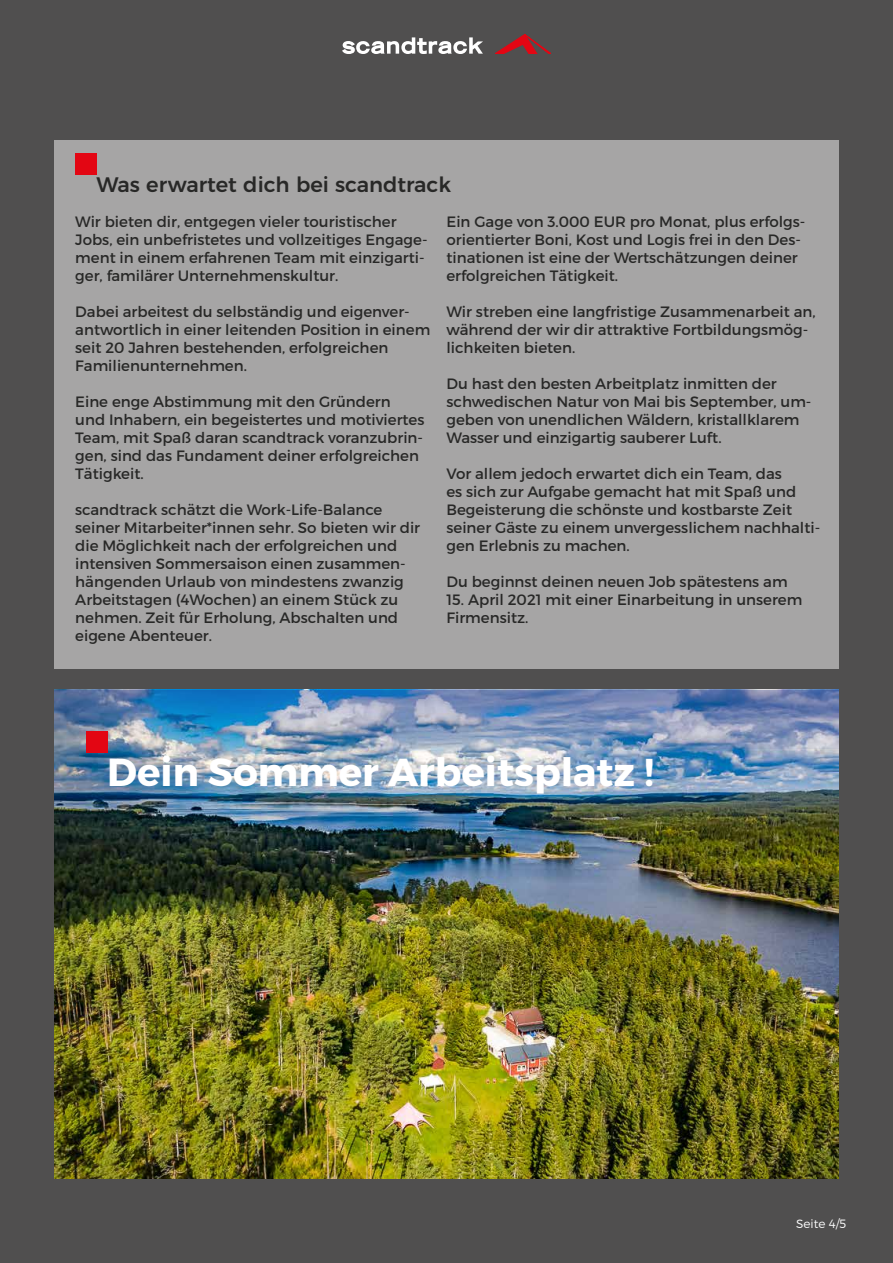
<style>
.page{position:relative;width:893px;height:1263px;background:#504f4f}
.page>*{position:absolute;margin:0;border:0;box-sizing:border-box;transform-origin:0 0}
.t1{font:700 39px "Montserrat";color:#fff}
.t2{font:500 21px "Montserrat";color:#282827}
.t3{font:15px/18px "Montserrat";color:#282827}
.t4{font:300 12px "Montserrat";color:#fff}
</style>
<div class="page">
<img style="left:54px;top:748px;width:785px;height:431px">
<img style="left:54px;top:690px;width:785px;height:58px">
<svg style="left:342px;top:37px;width:141px;height:17px"></svg>
<svg style="left:495px;top:34px;width:56px;height:20px"></svg>
<div style="left:54px;top:140px;width:785px;height:529px;background:#a6a5a5"></div>
<div style="left:75px;top:153px;width:22px;height:21px;background:#e30613"></div>
<div style="left:86px;top:731px;width:21px;height:21px;background:#e30613"></div>
<h2 class="t2" style="left:97px;top:168px;width:356px">Was erwartet dich bei scandtrack</h2>
<p class="t3" style="left:446px;top:213px;width:360px">Ein Gage von 3.000 EUR pro Monat, plus erfolgs&shy;orientierter Boni, Kost und Logis frei in den Des&shy;tinationen ist eine der Wertschätzungen deiner erfolgreichen Tätigkeit.</p>
<p class="t3" style="left:446px;top:303px;width:371px">Wir streben eine langfristige Zusammenarbeit an, während der wir dir attraktive Fortbildungsmög&shy;lichkeiten bieten.</p>
<p class="t3" style="left:446px;top:375px;width:366px">Du hast den besten Arbeitplatz inmitten der schwedischen Natur von Mai bis September, um&shy;geben von unendlichen Wäldern, kristallklarem Wasser und einzigartig sauberer Luft.</p>
<p class="t3" style="left:446px;top:465px;width:375px">Vor allem jedoch erwartet dich ein Team, das<br>es sich zur Aufgabe gemacht hat mit Spaß und Begeisterung die schönste und kostbarste Zeit seiner Gäste zu einem unvergesslichem nachhalti&shy;gen Erlebnis zu machen.</p>
<p class="t3" style="left:446px;top:573px;width:343px">Du beginnst deinen neuen Job spätestens am</p>
<p class="t3" style="left:446px;top:591px;width:357px">15. April 2021 mit einer Einarbeitung in unserem<br>Firmensitz.</p>
<p class="t3" style="left:75px;top:213px;width:354px">Wir bieten dir, entgegen vieler touristischer Jobs, ein unbefristetes und vollzeitiges Engage&shy;ment in einem erfahrenen Team mit einzigarti&shy;ger, familärer Unternehmenskultur.</p>
<p class="t3" style="left:75px;top:303px;width:357px">Dabei arbeitest du selbständig und eigenver&shy;antwortlich in einer leitenden Position in einem seit 20 Jahren bestehenden, erfolgreichen Familienunternehmen.</p>
<p class="t3" style="left:75px;top:393px;width:351px">Eine enge Abstimmung mit den Gründern und Inhabern, ein begeistertes und motiviertes Team, mit Spaß daran scandtrack voranzubrin&shy;gen, sind das Fundament deiner erfolgreichen Tätigkeit.</p>
<p class="t3" style="left:75px;top:501px;width:346px">scandtrack schätzt die Work-Life-Balance seiner Mitarbeiter*innen sehr. So bieten wir dir die Möglichkeit nach der erfolgreichen und intensiven Sommersaison einen zusammen&shy;hängenden Urlaub von mindestens zwanzig Arbeitstagen (4Wochen) an einem Stück zu nehmen. Zeit für Erholung, Abschalten und eigene Abenteuer.</p>
<h1 class="t1" style="left:107px;top:748px;width:548px">Dein Sommer Arbeitsplatz !</h1>
<p class="t4" style="left:796px;top:1216px;width:52px">Seite 4/5</p>
</div>
